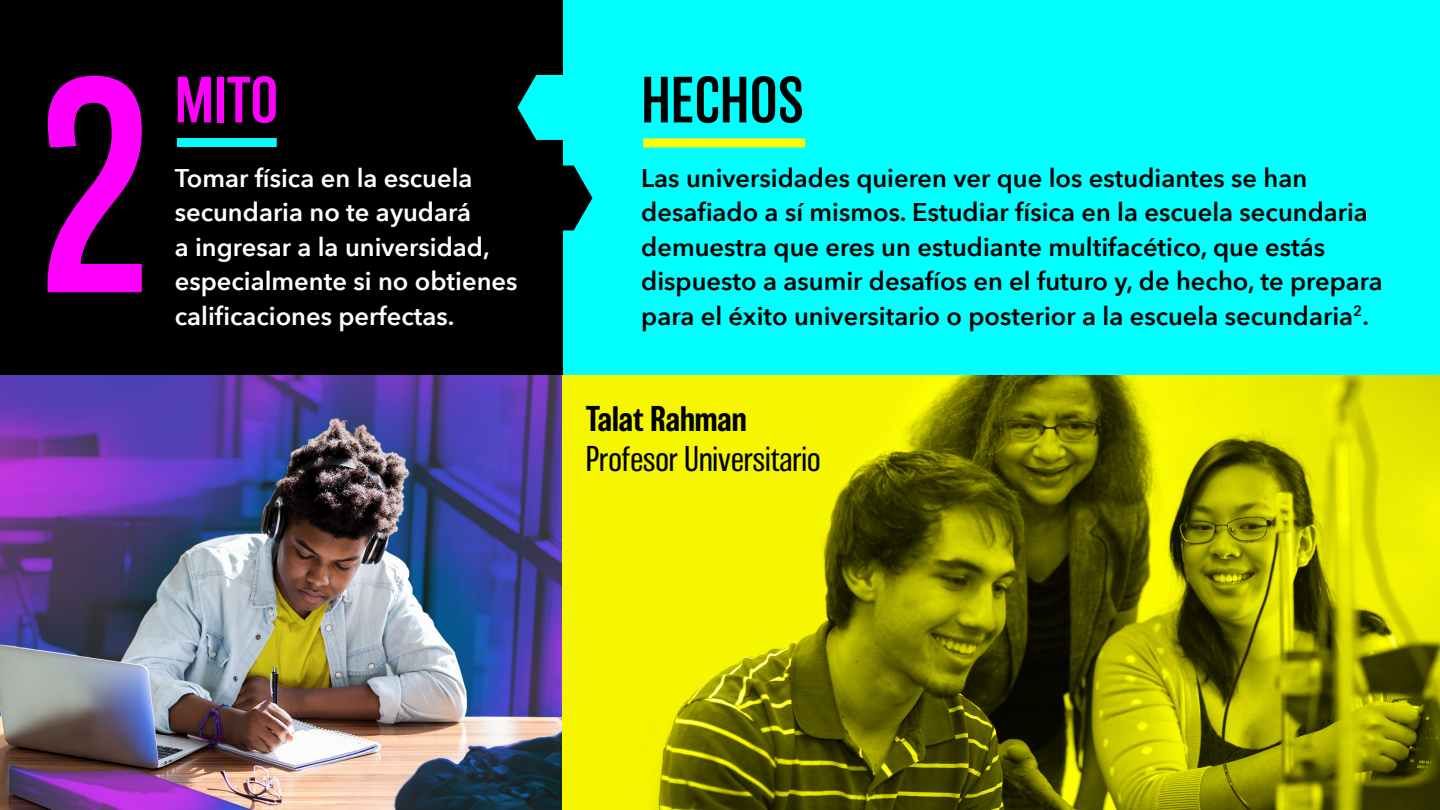
<style>
.page{position:relative;width:1440px;height:810px;background:#fff}
.page>*{position:absolute;margin:0;border:0;box-sizing:border-box;transform-origin:0 0}
.t1{font:300 279.75px "Balboa";color:#f0f}
.t2{font:300 60px "Balboa";color:#000}
.t3{font:300 60px "Balboa";color:#f0f}
.t4{font:200 33px/39.6px "Balboa";color:#000}
.t5{font:600 25.5px/34.5px "Avenir Next";color:#000}
.t6{font:600 25.5px/34.5px "Avenir Next";color:#fff}
.s1{font-weight:500}
</style>
<div class="page">
<img style="left:0;top:374px;width:562px;height:436px">
<img style="left:562px;top:375px;width:878px;height:435px">
<div style="left:562px;top:0;width:878px;height:374px;background:#0ff"></div>
<div style="left:0;top:0;width:562px;height:374px;background:#000"></div>
<svg style="left:518px;top:75px;width:45px;height:65px"></svg>
<svg style="left:562px;top:166px;width:30px;height:64px"></svg>
<div style="left:177px;top:138px;width:100px;height:9px;background:#0ff"></div>
<div style="left:643px;top:138px;width:162px;height:9px;background:#ff0"></div>
<p class="t1" style="left:33px;top:42px;width:126px">2</p>
<p class="t3" style="left:175px;top:69px;width:105px">MITO</p>
<p class="t6" style="left:175px;top:160px;width:344px">Tomar física en la escuela secundaria no te ayudará<br>a ingresar a la universidad, especialmente si no obtienes</p>
<p class="t6" style="left:175px;top:298px;width:281px">calificaciones perfectas.</p>
<p class="t2" style="left:641px;top:69px;width:164px">HECHOS</p>
<p class="t5" style="left:641px;top:160px;width:743px">Las universidades quieren ver que los estudiantes se han desafiado a sí mismos. Estudiar física en la escuela secundaria demuestra que eres un estudiante multifacético, que estás dispuesto a asumir desafíos en el futuro y, de hecho, te prepara para el éxito universitario o posterior a la escuela secundaria<sup>2</sup>.</p>
<p class="t4" style="left:586px;top:400px;width:237px"><span class="s1">Talat Rahman<br></span>Profesor Universitario</p>
</div>
